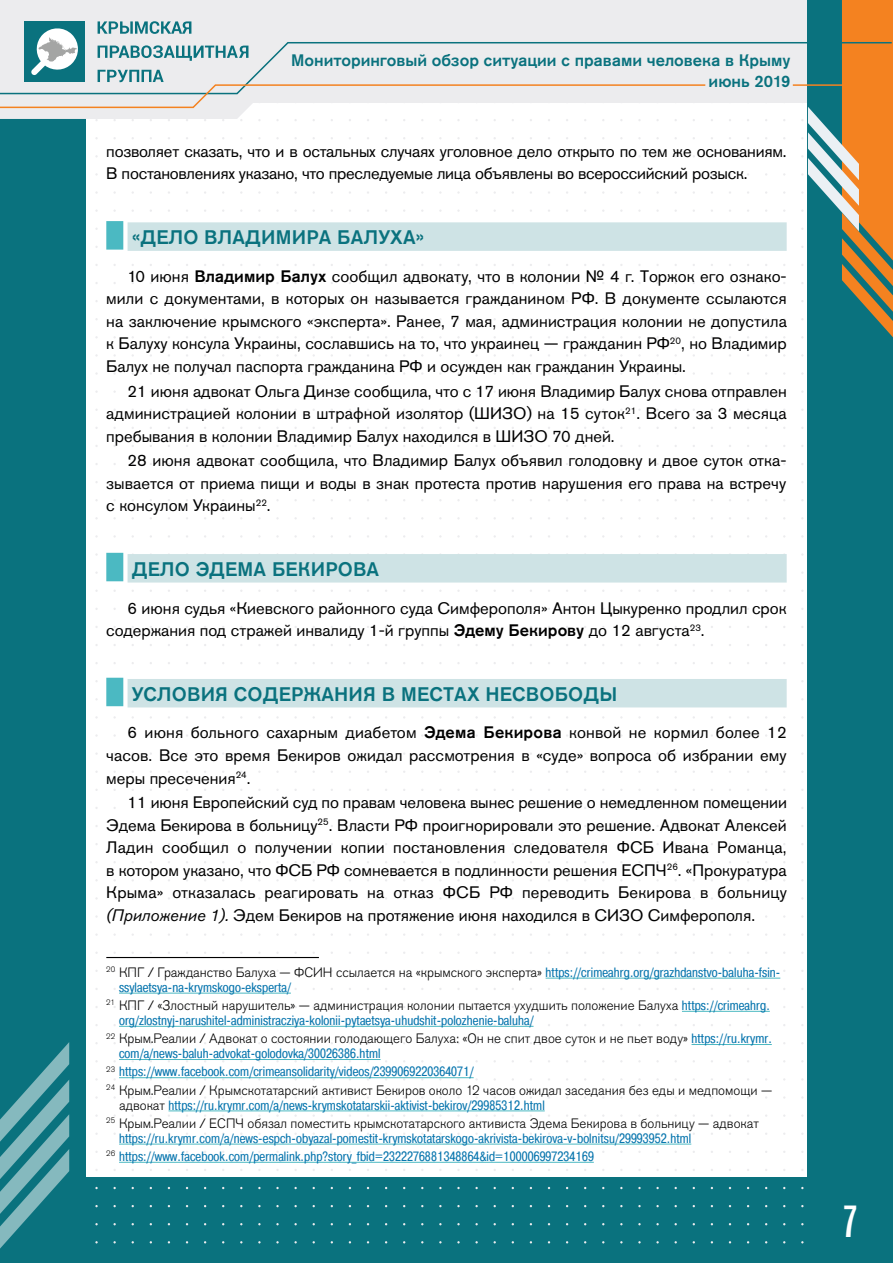
<style>
.page{position:relative;width:893px;height:1263px;background:#fff}
.page>*{position:absolute;margin:0;border:0;box-sizing:border-box;transform-origin:0 0}
.t1{font:500 condensed 45px "Akzidenz Grotesk Pro";color:#fff}
.t2{font:500 19.5px "Akzidenz Grotesk Pro";letter-spacing:.01em;color:#0a727e}
.t3{font:16.5px/22.5px "Akzidenz Grotesk Pro";color:#000;text-align:justify}
.t4{font:500 16.5px/20.7px "Akzidenz Grotesk Pro";color:#0a727e;text-align:right}
.t5{font:13.5px/18.1px "Pragmatica Cond C";letter-spacing:.01em;color:#0976ae}
.t6{font:300 13.5px "Akzidenz Grotesk Pro";color:#000}
.s1{font-weight:500}
.s2{font-style:italic}
.s3{font-family:"Pragmatica Cond C";font-weight:400;color:#0976ae}
.s4{font-family:"Akzidenz Grotesk Pro";font-weight:300;color:#000}
</style>
<div class="page">
<div style="left:0;top:1178px;width:893px;height:85px;background:#0a727e"></div>
<div style="left:0;top:0;width:85px;height:1263px;background:#0a727e"></div>
<svg style="left:0;top:0;width:808px;height:119px;fill:#ececee"></svg>
<div style="left:808px;top:0;width:85px;height:1263px;background:#0a727e"></div>
<svg style="left:842px;top:0;width:51px;height:338px"></svg>
<svg style="left:801px;top:101px;width:58px;height:130px"></svg>
<svg style="left:0;top:1042px;width:69px;height:206px"></svg>
<div style="left:24px;top:21px;width:61px;height:61px;background:#0a727e"></div>
<svg style="left:38px;top:28px;width:39px;height:13px"></svg>
<svg style="left:98px;top:21px;width:20px;height:13px"></svg>
<svg style="left:120px;top:21px;width:13px;height:13px"></svg>
<svg style="left:135px;top:21px;width:24px;height:13px"></svg>
<svg style="left:161px;top:21px;width:10px;height:13px"></svg>
<svg style="left:171px;top:21px;width:20px;height:13px"></svg>
<svg style="left:0;top:41px;width:893px;height:54px;background:#cdd4d0"></svg>
<svg style="left:0;top:83px;width:707px;height:26px"></svg>
<hr style="left:793px;top:84px;width:100px;height:2px;background:#f48220">
<div style="left:128px;top:222px;width:659px;height:29px;background:#cee3e5"></div>
<div style="left:106px;top:221px;width:17px;height:29px;background:#4bb9c2"></div>
<div style="left:128px;top:554px;width:659px;height:28px;background:#cee3e5"></div>
<div style="left:106px;top:553px;width:17px;height:28px;background:#4bb9c2"></div>
<div style="left:128px;top:679px;width:659px;height:28px;background:#cee3e5"></div>
<div style="left:106px;top:678px;width:17px;height:28px;background:#4bb9c2"></div>
<hr style="left:106px;top:957px;width:213px;height:1px;background:#000">
<hr style="left:546px;top:978px;width:234px;height:1px;background:#4bb9c2">
<hr style="left:119px;top:993px;width:172px;height:1px;background:#4bb9c2">
<hr style="left:682px;top:1011px;width:88px;height:1px;background:#4bb9c2">
<hr style="left:119px;top:1026px;width:415px;height:1px;background:#4bb9c2">
<hr style="left:691px;top:1044px;width:81px;height:1px;background:#4bb9c2">
<hr style="left:119px;top:1059px;width:262px;height:1px;background:#4bb9c2">
<hr style="left:119px;top:1077px;width:355px;height:1px;background:#4bb9c2">
<hr style="left:169px;top:1110px;width:376px;height:1px;background:#4bb9c2">
<hr style="left:119px;top:1144px;width:572px;height:1px;background:#4bb9c2">
<hr style="left:119px;top:1162px;width:475px;height:1px;background:#4bb9c2">
<p class="t4" style="left:291px;top:49px;width:501px">Мониторинговый обзор ситуации с правами человека в Крыму июнь 2019</p>
<p class="t3" style="left:106px;top:140px;width:682px">позволяет сказать, что и в остальных случаях уголовное дело открыто по тем же основаниям.<br>В постановлениях указано, что преследуемые лица объявлены во всероссийский розыск.</p>
<p class="t2" style="left:132px;top:225px;width:294px">«ДЕЛО ВЛАДИМИРА БАЛУХА»</p>
<p class="t3" style="left:106px;top:265px;width:682px;text-indent:21px">10 июня <span class="s1">Владимир Балух</span> сообщил адвокату, что в колонии № 4 г. Торжок его ознако&shy;мили с документами, в которых он называется гражданином РФ. В документе ссылаются на заключение крымского «эксперта». Ранее, 7 мая, администрация колонии не допустила к Балуху консула Украины, сославшись на то, что украинец — гражданин РФ<sup>20</sup>, но Владимир Балух не получал паспорта гражданина РФ и осужден как гражданин Украины.</p>
<p class="t3" style="left:106px;top:379px;width:682px;text-indent:21px">21 июня адвокат Ольга Динзе сообщила, что с 17 июня Владимир Балух снова отправлен администрацией колонии в штрафной изолятор (ШИЗО) на 15 суток<sup>21</sup>. Всего за 3 месяца пребывания в колонии Владимир Балух находился в ШИЗО 70 дней.</p>
<p class="t3" style="left:106px;top:449px;width:682px;text-indent:21px">28 июня адвокат сообщила, что Владимир Балух объявил голодовку и двое суток отка&shy;зывается от приема пищи и воды в знак протеста против нарушения его права на встречу с консулом Украины<sup>22</sup>.</p>
<p class="t2" style="left:132px;top:557px;width:249px">ДЕЛО ЭДЕМА БЕКИРОВА</p>
<p class="t3" style="left:106px;top:596px;width:682px;text-indent:21px">6 июня судья «Киевского районного суда Симферополя» Антон Цыкуренко продлил срок содержания под стражей инвалиду 1-й группы <span class="s1">Эдему Бекирову</span> до 12 августа<sup>23</sup>.</p>
<p class="t2" style="left:132px;top:682px;width:487px">УСЛОВИЯ СОДЕРЖАНИЯ В МЕСТАХ НЕСВОБОДЫ</p>
<p class="t3" style="left:106px;top:721px;width:682px;text-indent:21px">6 июня больного сахарным диабетом <span class="s1">Эдема Бекирова</span> конвой не кормил более 12 часов. Все это время Бекиров ожидал рассмотрения в «суде» вопроса об избрании ему меры пресечения<sup>24</sup>.</p>
<p class="t3" style="left:106px;top:791px;width:682px;text-indent:21px">11 июня Европейский суд по правам человека вынес решение о немедленном помещении Эдема Бекирова в больницу<sup>25</sup>. Власти РФ проигнорировали это решение. Адвокат Алексей Ладин сообщил о получении копии постановления следователя ФСБ Ивана Романца, в котором указано, что ФСБ РФ сомневается в подлинности решения ЕСПЧ<sup>26</sup>. «Прокуратура Крыма» отказалась реагировать на отказ ФСБ РФ переводить Бекирова в больницу <span class="s2">(Приложение 1).</span> Эдем Бекиров на протяжение июня находился в СИЗО Симферополя.</p>
<p class="t6" style="left:106px;top:963px;width:675px"><sup>20</sup> КПГ / Гражданство Балуха — ФСИН ссылается на «крымского эксперта» <span class="s3">https://crimeahrg.org/grazhdanstvo-baluha-fsin-</span></p>
<p class="t5" style="left:119px;top:978px;width:173px">ssylaetsya-na-krymskogo-eksperta/</p>
<p class="t6" style="left:106px;top:996px;width:665px"><sup>21</sup> КПГ / «Злостный нарушитель» — администрация колонии пытается ухудшить положение Балуха <span class="s3">https://crimeahrg.</span></p>
<p class="t5" style="left:119px;top:1011px;width:416px">org/zlostnyj-narushitel-administracziya-kolonii-pytaetsya-uhudshit-polozhenie-baluha/</p>
<p class="t6" style="left:106px;top:1030px;width:667px"><sup>22</sup> Крым.Реалии / Адвокат о состоянии голодающего Балуха: «Он не спит двое суток и не пьет воду» <span class="s3">https://ru.krymr.</span></p>
<p class="t5" style="left:106px;top:1044px;width:369px;text-indent:13px">com/a/news-baluh-advokat-golodovka/30026386.html<br><sup>23</sup> https://www.facebook.com/crimeansolidarity/videos/2399069220364071/</p>
<p class="t6" style="left:106px;top:1081px;width:667px"><sup>24</sup> Крым.Реалии / Крымскотатарский активист Бекиров около 12 часов ожидал заседания без еды и медпомощи —</p>
<p class="t5" style="left:119px;top:1096px;width:427px"><span class="s4">адвокат</span> https://ru.krymr.com/a/news-krymskotatarskii-aktivist-bekirov/29985312.html</p>
<p class="t6" style="left:106px;top:1114px;width:654px"><sup>25</sup> Крым.Реалии / ЕСПЧ обязал поместить крымскотатарского активиста Эдема Бекирова в больницу — адвокат</p>
<p class="t5" style="left:106px;top:1129px;width:586px;text-indent:13px">https://ru.krymr.com/a/news-espch-obyazal-pomestit-krymskotatarskogo-akrivista-bekirova-v-bolnitsu/29993952.html<br><sup>26</sup> https://www.facebook.com/permalink.php?story_fbid=2322276881348864&amp;id=100006997234169</p>
<h1 class="t1" style="left:842px;top:1192px;width:17px">7</h1>
</div>
